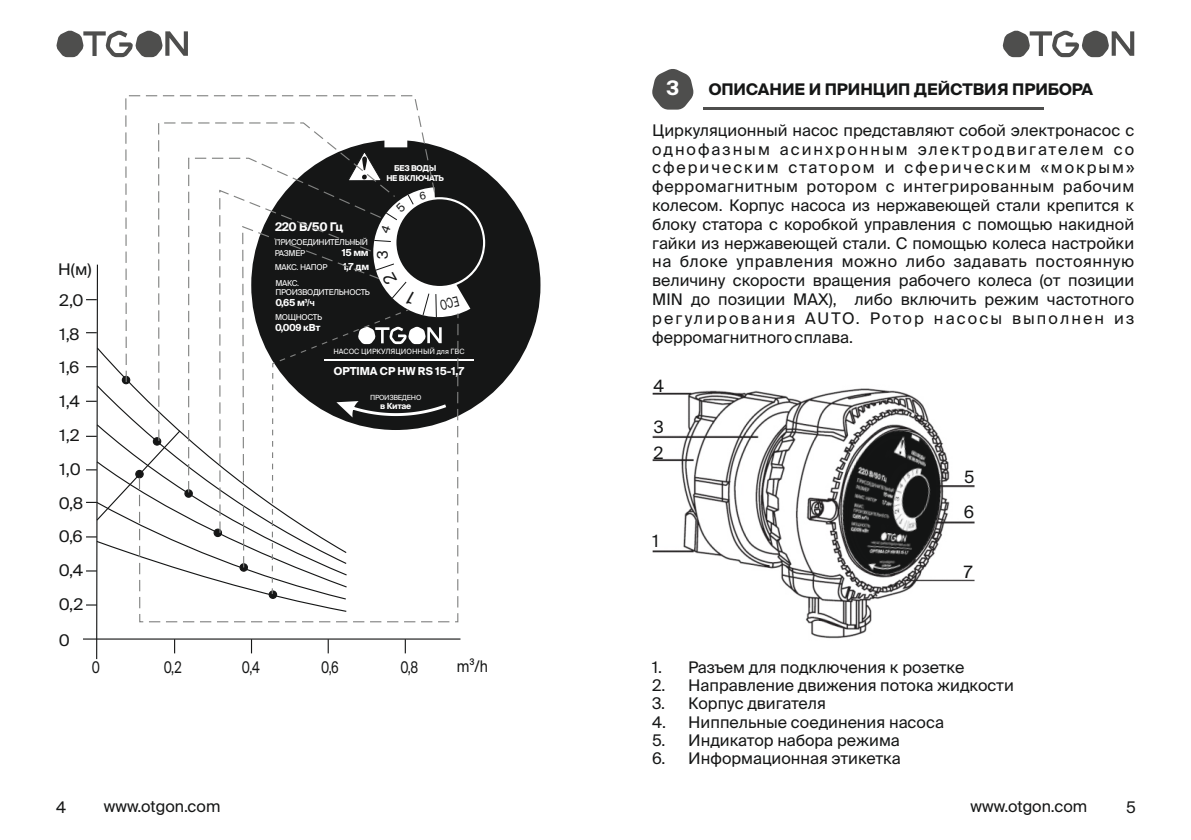
<style>
.page{position:relative;width:1191px;height:840px;background:#fff}
.page>*{position:absolute;margin:0;border:0;box-sizing:border-box;transform-origin:0 0}
.t1{font:700 20px "Suisse Intl";color:#fff}
.t2{font:17px/34.8px "Suisse Intl";color:#151616}
.t3{font:16px/18.8px "Suisse Intl";color:#151616;text-align:justify}
.t4{font:16px "Suisse Intl";color:#151616;scale:1.05 1}
.t5{font:700 16px "Suisse Intl";color:#151616}
.t6{font:16px "Suisse Intl";color:#151616;scale:.77 1}
.t7{font:16px "Suisse Intl";color:#151616;scale:.88 1}
.t8{font:14.6px "Suisse Intl";color:#151616}
.t9{font:700 12px "Suisse Intl";letter-spacing:-.035em;color:#fff}
.t10{font:700 11px "Suisse Intl";color:#fff}
.t11{font:700 9.6px "Suisse Intl";letter-spacing:-.035em;color:#fff}
.t12{font:700 8.4px "Suisse Intl";letter-spacing:-.035em;color:#fff}
.t13{font:8px/10.6px "Suisse Intl";letter-spacing:-.04em;color:#fff}
.t14{font:700 8px/9.2px "Suisse Intl";letter-spacing:-.035em;color:#fff;text-align:center}
.t15{font:7.2px "Suisse Intl";color:#fff}
.t16{font:7px "Suisse Intl";letter-spacing:-.04em;color:#fff}
.s1{font-family:"Arial"}
</style>
<div class="page">
<svg style="left:56px;top:30px;width:132px;height:27px"></svg>
<svg style="left:1002px;top:30px;width:132px;height:27px"></svg>
<hr style="left:83px;top:638px;width:377px;height:1px;background:#151616">
<svg style="left:652px;top:69px;width:42px;height:41px"></svg>
<hr style="left:703px;top:107px;width:340px;height:3px;background:#4e4e4d">
<img style="left:652px;top:388px;width:265px;height:251px">
<div style="left:251px;top:140px;width:289px;height:290px;background:#151616;border-radius:142px"></div>
<svg style="left:125px;top:95px;width:311px;height:92px"></svg>
<svg style="left:157px;top:122px;width:239px;height:65px"></svg>
<svg style="left:187px;top:157px;width:197px;height:30px"></svg>
<img style="left:807px;top:399px;width:168px;height:232px">
<svg style="left:86px;top:187px;width:399px;height:472px"></svg>
<p class="t4" style="left:58px;top:262px;width:33px">H(м)</p>
<p class="t4" style="left:59px;top:293px;width:25px">2,0</p>
<p class="t4" style="left:60px;top:327px;width:21px">1,8</p>
<p class="t4" style="left:60px;top:361px;width:20px">1,6</p>
<p class="t4" style="left:60px;top:394px;width:21px">1,4</p>
<p class="t4" style="left:60px;top:428px;width:21px">1,2</p>
<p class="t4" style="left:60px;top:463px;width:22px">1,0</p>
<p class="t4" style="left:59px;top:497px;width:25px">0,8</p>
<p class="t4" style="left:59px;top:529px;width:24px">0,6</p>
<p class="t4" style="left:59px;top:564px;width:25px">0,4</p>
<p class="t4" style="left:59px;top:598px;width:25px">0,2</p>
<p class="t4" style="left:59px;top:633px;width:12px">0</p>
<p class="t14" style="left:386px;top:165px;width:59px">БЕЗ ВОДЫ<br>НЕ ВКЛЮЧАТЬ</p>
<p class="t9" style="left:275px;top:221px;width:70px">220 В/50 Гц</p>
<p class="t13" style="left:275px;top:238px;width:95px">ПРИСОЕДИНИТЕЛЬНЫЙ<br>РАЗМЕР</p>
<p class="t11" style="left:342px;top:248px;width:28px">15 мм</p>
<p class="t8" style="left:377px;top:259px;width:10px;rotate:-90deg">3</p>
<p class="t13" style="left:275px;top:263px;width:54px">МАКС. НАПОР</p>
<p class="t11" style="left:343px;top:263px;width:28px">1,7 дм</p>
<p class="t13" style="left:275px;top:279px;width:96px;line-height:9.2px">МАКС.<br>ПРОИЗВОДИТЕЛЬНОСТЬ</p>
<p class="t11" style="left:275px;top:299px;width:41px">0,65 м<span class="s1">³/ч</span></p>
<p class="t13" style="left:275px;top:313px;width:49px">МОЩНОСТЬ</p>
<p class="t11" style="left:275px;top:323px;width:47px">0,009 кВт</p>
<p class="t15" style="left:333px;top:348px;width:133px">НАСОС ЦИРКУЛЯЦИОННЫЙ для ГВС</p>
<p class="t10" style="left:334px;top:366px;width:132px">OPTIMA CP HW RS 15-1,7</p>
<p class="t16" style="left:370px;top:394px;width:53px">ПРОИЗВЕДЕНО</p>
<p class="t12" style="left:380px;top:402px;width:33px">в Китае</p>
<p class="t6" style="left:92px;top:660px;width:12px">0</p>
<p class="t6" style="left:164px;top:660px;width:25px">0,2</p>
<p class="t6" style="left:242px;top:660px;width:25px">0,4</p>
<p class="t6" style="left:321px;top:660px;width:25px">0,6</p>
<p class="t6" style="left:400px;top:660px;width:25px">0,8</p>
<p class="t7" style="left:457px;top:659px;width:37px">m³/h</p>
<p class="t1" style="left:666px;top:80px;width:14px">3</p>
<p class="t5" style="left:708px;top:83px;width:386px">ОПИСАНИЕ И ПРИНЦИП ДЕЙСТВИЯ ПРИБОРА</p>
<p class="t3" style="left:652px;top:122px;width:483px">Циркуляционный насос представляют собой электронасос с однофазным асинхронным электродвигателем со сферическим статором и сферическим «мокрым» ферромагнитным ротором с интегрированным рабочим колесом. Корпус насоса из нержавеющей стали крепится к блоку статора с коробкой управления с помощью накидной гайки из нержавеющей стали. С помощью колеса настройки на блоке управления можно либо задавать постоянную величину скорости вращения рабочего колеса (от позиции MIN до позиции MAX), либо включить режим частотного регулирования AUTO. Ротор насосы выполнен из ферромагнитного сплава.</p>
<p class="t2" style="left:653px;top:370px;width:12px">4</p>
<p class="t2" style="left:654px;top:411px;width:11px">3</p>
<p class="t2" style="left:653px;top:437px;width:12px">2</p>
<p class="t2" style="left:652px;top:525px;width:8px">1</p>
<p class="t2" style="left:963px;top:461px;width:12px">5<br>6</p>
<p class="t2" style="left:963px;top:556px;width:10px">7</p>
<p class="t3" style="left:652px;top:659px;width:314px">1. Разъем для подключения к розетке</p>
<p class="t3" style="left:652px;top:677px;width:363px">2. Направление движения потока жидкости</p>
<p class="t3" style="left:652px;top:695px;width:175px">3. Корпус двигателя</p>
<p class="t3" style="left:652px;top:713px;width:293px">4. Ниппельные соединения насоса</p>
<p class="t3" style="left:652px;top:731px;width:249px">5. Индикатор набора режима</p>
<p class="t3" style="left:652px;top:749px;width:250px">6. Информационная этикетка</p>
<p class="t3" style="left:56px;top:799px;width:11px">4</p>
<p class="t3" style="left:104px;top:798px;width:118px">www.otgon.com</p>
<p class="t3" style="left:970px;top:798px;width:118px">www.otgon.com</p>
<p class="t3" style="left:1126px;top:799px;width:11px">5</p>
</div>
